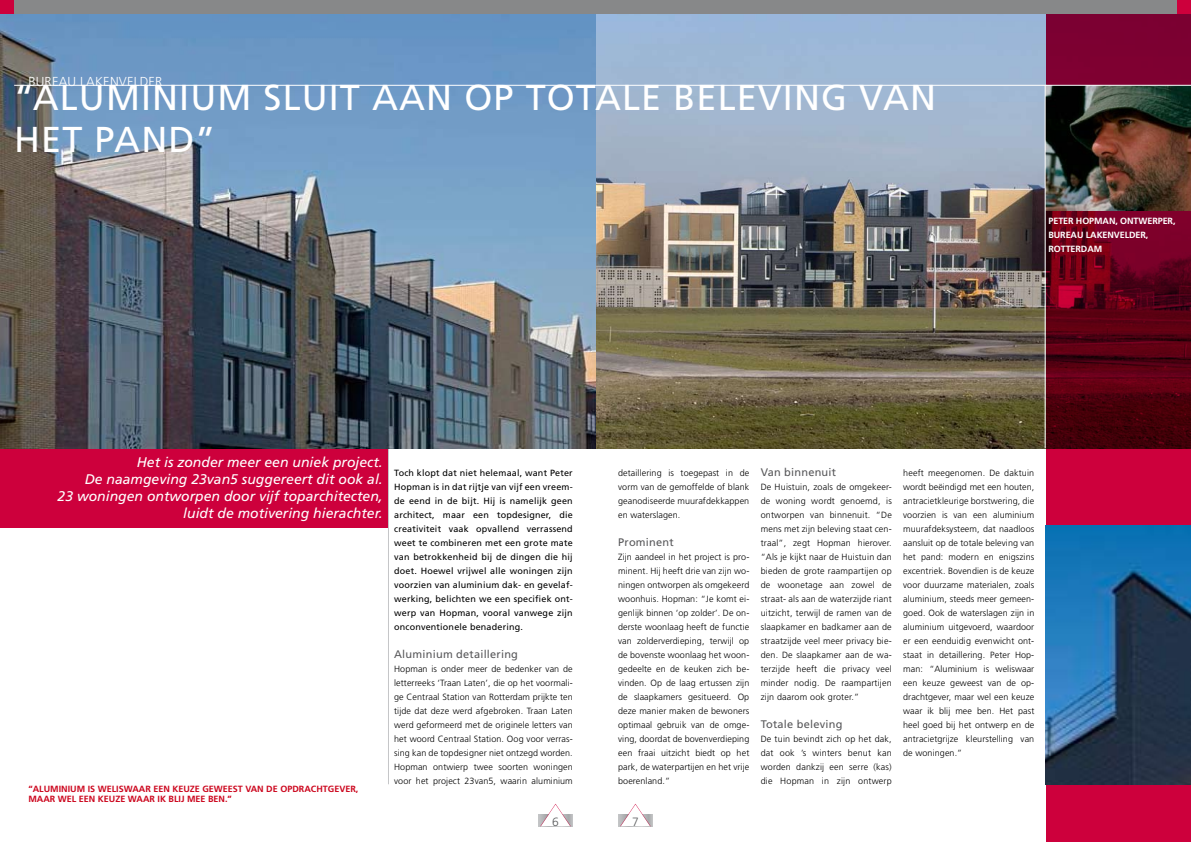
<style>
.page{position:relative;width:1191px;height:842px;background:#fff}
.page>*{position:absolute;margin:0;border:0;box-sizing:border-box;transform-origin:0 0}
.t1{font:36px/42px "Frutiger LT Std";letter-spacing:.03em;color:#fff}
.t2{font:italic 14px/17px "Frutiger LT Std";color:#fff;text-align:right}
.t3{font:300 13px "Frutiger LT Std";letter-spacing:.015em;color:#fff}
.t4{font:11px "Frutiger LT Std";letter-spacing:.02em;color:#58585a}
.t5{font:300 9px/14px "Frutiger LT Std";letter-spacing:.01em;color:#000;text-align:justify}
.t6{font:9px/14px "Frutiger LT Std";letter-spacing:.02em;color:#000;text-align:justify}
.t7{font:700 9px/10px "Frutiger LT Std";color:#cc071e}
.t8{font:700 9px/14px "Frutiger LT Std";letter-spacing:-.01em;color:#fff}
</style>
<div class="page">
<img style="left:595px;top:14px;width:450px;height:434px">
<div style="left:0;top:448px;width:389px;height:80px;background:#cd003c"></div>
<svg style="left:1045px;top:14px;width:146px;height:828px;background:#840328"></svg>
<img style="left:1045px;top:526px;width:146px;height:258px">
<hr style="left:388px;top:448px;width:1px;height:336px;background:#c5c6c8">
<img style="left:1045px;top:86px;width:146px;height:124px">
<img style="left:0;top:14px;width:595px;height:434px">
<hr style="left:1044px;top:85px;width:1px;height:363px;background:#fff">
<hr style="left:1045px;top:85px;width:146px;height:1px;background:#fff">
<hr style="left:14px;top:85px;width:1032px;height:1px;background:#fff">
<div style="left:0;top:0;width:595px;height:14px;background:#878889"></div>
<div style="left:0;top:0;width:14px;height:14px;background:#cd003c"></div>
<div style="left:538px;top:814px;width:35px;height:12px;background:#bebfc1"></div>
<svg style="left:540px;top:804px;width:31px;height:22px"></svg>
<div style="left:595px;top:0;width:596px;height:14px;background:#878889"></div>
<div style="left:1176px;top:0;width:15px;height:14px;background:#cd003c"></div>
<div style="left:618px;top:814px;width:34px;height:12px;background:#babcbd"></div>
<svg style="left:620px;top:804px;width:30px;height:22px"></svg>
<h3 class="t3" style="left:28px;top:74px;width:136px">Bureau Lakenvelder</h3>
<h1 class="t1" style="left:14px;top:77px;width:923px">“Alum inium sluit aan op totale be leving van het pand”</h1>
<p class="t8" style="left:1048px;top:214px;width:86px">PETER HOPMAN, ONTWERPER</p>
<p class="t8" style="left:1173px;top:214px;width:4px">,</p>
<p class="t8" style="left:1048px;top:228px;width:101px">BUREAU LAKENVELDER,<br>ROTTERDAM</p>
<h2 class="t2" style="left:58px;top:453px;width:327px">Het is zonder meer een uniek project.<br>De naamgeving 23van5 suggereert dit ook al.<br>23 woningen ontworpen door vijf toparchitecten, luidt de motivering hierachter.</h2>
<p class="t7" style="left:28px;top:784px;width:331px">“ALUMINIUM IS WELISWAAR EEN KEUZE GEWEEST VAN DE OPDRACHTGEVER,<br>MAAR WEL EEN KEUZE WAAR IK BLIJ MEE BEN.”</p>
<p class="t6" style="left:394px;top:466px;width:180px">Toch klopt dat niet helemaal, want Peter Hopman is in dat rijtje van vijf een vreem&shy;de eend in de bijt. H ij is namelijk geen architect, maar een topdesigner, die creativiteit vaak opvallend verrassend weet te combineren met een grote mate van betrokkenheid bij de dingen die hij doet. Hoewel vrijwel alle woningen zijn voorzien van aluminium dak- en gevelaf&shy;werking, belichten we een specifiek ont&shy;werp van Hopman, vooral vanwege zijn onconventionele benadering.</p>
<p class="t4" style="left:394px;top:648px;width:125px">Aluminium detaillering</p>
<p class="t5" style="left:394px;top:662px;width:180px">Hopman is onder meer de bedenker van de letterreeks ‘Traan Laten’, die op het voormali&shy;ge Centraal Station van Rotterdam prijkte ten tijde dat deze werd afgebroken. Traan Laten werd geformeerd met de originele letters van het woord Centraal Station. Oog voor verras&shy;sing kan de topdesigner niet ontzegd worden.<br>Hopman ontwierp twee soorten woningen voor het project 23van5, waarin aluminium</p>
<p class="t5" style="left:618px;top:466px;width:133px">detaillering is toegepast in de vorm van de gemoffelde of blank geanodiseerde muurafdekkappen en waterslagen.</p>
<p class="t4" style="left:618px;top:536px;width:57px">Prominent</p>
<p class="t5" style="left:618px;top:550px;width:133px">Zijn aandeel in het project is pro&shy;minent. Hij heeft drie van zijn wo&shy;ningen ontworpen als omgekeerd woonhuis. Hopman: “Je komt ei&shy;genlijk binnen ‘op zolder’. De on&shy;derste woonlaag heeft de functie van zolderverdieping, terwijl op de bovenste woonlaag het woon&shy;gedeelte en de keuken zich be&shy;vinden. Op de laag ertussen zijn de slaapkamers gesitueerd. Op deze manier maken de bewoners optimaal gebruik van de omge&shy;ving, doordat de bovenverdieping een fraai uitzicht biedt op het park, de waterpartijen en het vrije boerenland.”</p>
<p class="t4" style="left:760px;top:466px;width:77px">Van binnenuit</p>
<p class="t5" style="left:760px;top:480px;width:133px">De Huistuin, zoals de omgekeer&shy;de woning wordt genoemd, is ontworpen van binnenuit. “De mens met zijn beleving staat cen&shy;traal”, zegt Hopman hierover. “Als je kijkt naar de Huistuin dan bieden de grote raampartijen op de woonetage aan zowel de straat- als aan de waterzijde riant uitzicht, terwijl de ramen van de slaapkamer en badkamer aan de straatzijde veel meer privacy bie&shy;den. De slaapkamer aan de wa&shy;terzijde heeft die privacy veel minder nodig. De raampartijen zijn daarom ook groter.”</p>
<p class="t4" style="left:760px;top:718px;width:83px">Totale beleving</p>
<p class="t5" style="left:760px;top:732px;width:133px">De tuin bevindt zich op het dak, dat ook ’s winters benut kan worden dankzij een serre (kas) die Hopman in zijn ontwerp</p>
<p class="t5" style="left:903px;top:466px;width:133px">heeft meegenomen. De daktuin wordt beëindigd met een houten, antracietkleurige borstwering, die voorzien is van een aluminium muurafdeksysteem, dat naadloos aansluit op de totale beleving van het pand: modern en enigszins excentriek. Bovendien is de keuze voor duurzame materialen, zoals aluminium, steeds meer gemeen&shy;goed. Ook de waterslagen zijn in aluminium uitgevoerd, waardoor er een eenduidig evenwicht ont&shy;staat in detaillering. Peter Hop&shy;man: “Aluminium is weliswaar een keuze geweest van de op&shy;drachtgever, maar wel een keuze waar ik blij mee ben. Het past heel goed bij het ontwerp en de antracietgrijze kleurstelling van de woningen.”</p>
</div>
